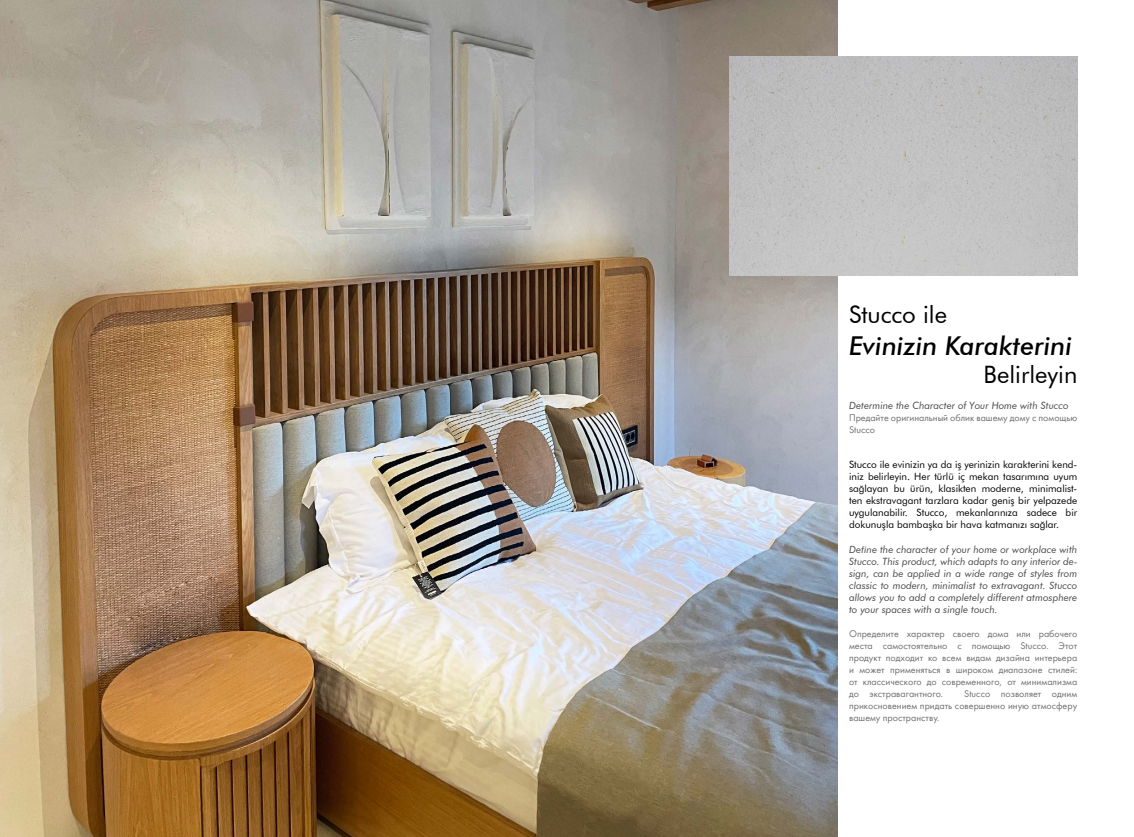
<style>
.page{position:relative;width:1134px;height:837px;background:#fff}
.page>*{position:absolute;margin:0;border:0;box-sizing:border-box;transform-origin:0 0}
.t1{font:italic 500 26px "Futura BT";color:#000}
.t2{font:24px "Futura BT";color:#000}
.t3{font:10px/12px "Futura Book C";color:#706f6f;text-align:justify}
.t4{font:italic 10px/12px "Futura BT";color:#4a4a49;text-align:justify}
.t5{font:10px/12px "Futura BT";color:#000;text-align:justify}
</style>
<div class="page">
<img style="left:0;top:0;width:838px;height:836px">
<img style="left:729px;top:57px;width:348px;height:219px">
<h2 class="t2" style="left:849px;top:300px;width:99px">Stucco ile</h2>
<h1 class="t1" style="left:849px;top:329px;width:224px">Evinizin Karakterini</h1>
<h2 class="t2" style="left:983px;top:360px;width:95px">Belirleyin</h2>
<p class="t4" style="left:849px;top:399px;width:221px">Determine the Character of Your Home with Stucco</p>
<p class="t3" style="left:849px;top:412px;width:230px">Предайте оригинальный облик вашему дому с помощью<br>Stucco</p>
<p class="t5" style="left:849px;top:458px;width:230px">Stucco ile evinizin ya da iş yerinizin karakterini kend&shy;iniz belirleyin. Her türlü iç mekan tasarımına uyum sağlayan bu ürün, klasikten moderne, minimalist&shy;ten ekstravagant tarzlara kadar geniş bir yelpazede uygulanabilir. Stucco, mekanlarınıza sadece bir dokunuşla bambaşka bir hava katmanızı sağlar.</p>
<p class="t4" style="left:849px;top:542px;width:230px">Define the character of your home or workplace with Stucco. This product, which adapts to any interior de&shy;sign, can be applied in a wide range of styles from classic to modern, minimalist to extravagant. Stucco allows you to add a completely different atmosphere to your spaces with a single touch.</p>
<p class="t3" style="left:849px;top:627px;width:230px">Определите характер своего дома или рабочего места самостоятельно с помощью Stucco. Этот продукт подходит ко всем видам дизайна интерьера и может применяться в широком диапазоне стилей: от классического до современного, от минимализма до экстравагантного.</p>
<p class="t3" style="left:849px;top:687px;width:230px;text-indent:115px">Stucco позволяет одним прикосновением придать совершенно иную атмосферу вашему пространству.</p>
</div>
